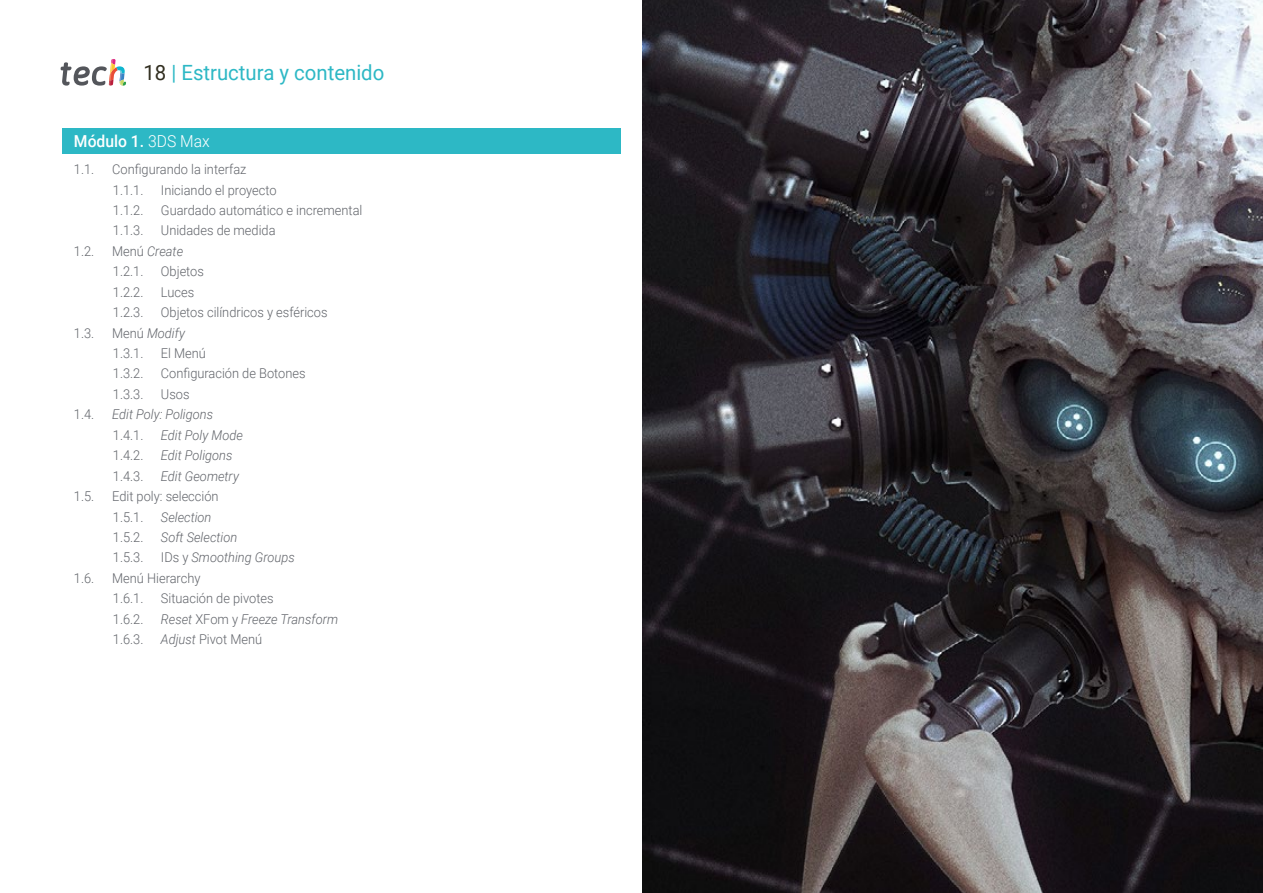
<style>
.page{position:relative;width:1263px;height:893px;background:#fff}
.page>*{position:absolute;margin:0;border:0;box-sizing:border-box;transform-origin:0 0}
.t1{font:21px "Roboto";color:#2db8c5}
.t2{font:500 16.5px "Roboto";color:#fff;scale:.95 1}
.t3{font:300 13.5px/20.5px "Roboto";color:#61646a;scale:.95 1}
.t4{font:italic 300 13.5px "Roboto";color:#61646a;scale:.95 1}
.s1{color:#312e20}
.s2{font-weight:300}
.s3{font-style:italic}
.s4{font-style:normal}
</style>
<div class="page">
<img style="left:642px;top:0;width:621px;height:893px">
<svg style="left:61px;top:59px;width:65px;height:27px"></svg>
<div style="left:63px;top:128px;width:558px;height:25px;background:#2db8c5"></div>
<h1 class="t1" style="left:144px;top:57px;width:242px"><span class="s1">18</span> | Estructura y contenido</h1>
<p class="t2" style="left:74px;top:130px;width:144px">Módulo 1. <span class="s2">3DS Max</span></p>
<p class="t3" style="left:74px;top:159px;width:23px">1.1.</p>
<p class="t3" style="left:112px;top:159px;width:143px">Configurando la interfaz<br>1.1.1.</p>
<p class="t3" style="left:161px;top:179px;width:123px">Iniciando el proyecto</p>
<p class="t3" style="left:113px;top:199px;width:34px">1.1.2.</p>
<p class="t3" style="left:161px;top:199px;width:214px">Guardado automático e incremental</p>
<p class="t3" style="left:113px;top:220px;width:34px">1.1.3.</p>
<p class="t3" style="left:161px;top:220px;width:122px">Unidades de medida</p>
<p class="t3" style="left:74px;top:240px;width:23px">1.2.</p>
<p class="t3" style="left:112px;top:240px;width:76px">Menú <span class="s3">Create<br></span>1.2.1.</p>
<p class="t3" style="left:161px;top:261px;width:47px">Objetos</p>
<p class="t3" style="left:113px;top:281px;width:34px">1.2.2.</p>
<p class="t3" style="left:161px;top:281px;width:36px">Luces</p>
<p class="t3" style="left:113px;top:301px;width:34px">1.2.3.</p>
<p class="t3" style="left:161px;top:301px;width:177px">Objetos cilíndricos y esféricos</p>
<p class="t3" style="left:74px;top:322px;width:23px">1.3.</p>
<p class="t3" style="left:112px;top:322px;width:78px">Menú <span class="s3">Modify<br></span>1.3.1.</p>
<p class="t3" style="left:161px;top:342px;width:49px">El Menú</p>
<p class="t3" style="left:113px;top:363px;width:34px">1.3.2.</p>
<p class="t3" style="left:161px;top:363px;width:154px">Configuración de Botones</p>
<p class="t3" style="left:113px;top:383px;width:34px">1.3.3.</p>
<p class="t3" style="left:161px;top:383px;width:32px">Usos</p>
<p class="t3" style="left:74px;top:404px;width:23px">1.4.</p>
<p class="t4" style="left:112px;top:405px;width:108px">Edit Poly: Poligons</p>
<p class="t3" style="left:113px;top:424px;width:34px">1.4.1.</p>
<p class="t4" style="left:161px;top:426px;width:88px">Edit Poly Mode</p>
<p class="t3" style="left:113px;top:445px;width:34px">1.4.2.</p>
<p class="t4" style="left:161px;top:446px;width:77px">Edit Poligons</p>
<p class="t3" style="left:113px;top:465px;width:34px">1.4.3.</p>
<p class="t4" style="left:161px;top:466px;width:84px">Edit Geometry</p>
<p class="t3" style="left:74px;top:485px;width:23px">1.5.</p>
<p class="t3" style="left:112px;top:485px;width:113px">Edit poly: selección<br>1.5.1.</p>
<p class="t4" style="left:161px;top:507px;width:55px">Selection</p>
<p class="t3" style="left:113px;top:526px;width:34px">1.5.2.</p>
<p class="t4" style="left:161px;top:528px;width:82px">Soft Selection</p>
<p class="t3" style="left:113px;top:547px;width:34px">1.5.3.</p>
<p class="t4" style="left:161px;top:548px;width:142px"><span class="s4">IDs y</span> Smoothing Groups</p>
<p class="t3" style="left:74px;top:567px;width:23px">1.6.</p>
<p class="t3" style="left:112px;top:567px;width:95px">Menú Hierarchy<br>1.6.1.</p>
<p class="t3" style="left:161px;top:588px;width:120px">Situación de pivotes</p>
<p class="t3" style="left:113px;top:608px;width:34px">1.6.2.</p>
<p class="t4" style="left:161px;top:609px;width:188px">Reset <span class="s4">XFom y</span> Freeze Transform</p>
<p class="t3" style="left:113px;top:628px;width:34px">1.6.3.</p>
<p class="t3" style="left:161px;top:628px;width:108px"><span class="s3">Adjust</span> Pivot Menú</p>
</div>
